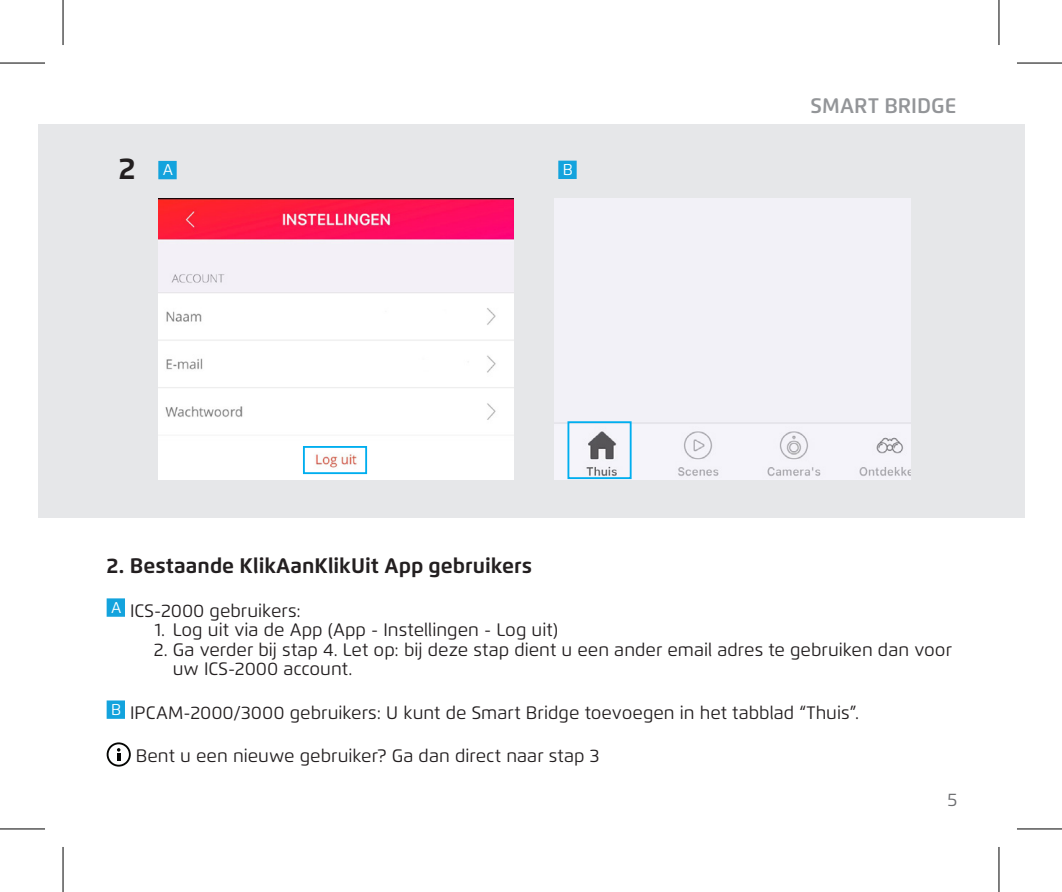
<style>
.page{position:relative;width:1062px;height:892px;background:#fff}
.page>*{position:absolute;margin:0;border:0;box-sizing:border-box;transform-origin:0 0}
.t1{font:700 30px "Flexo";color:#231f20}
.Kop_7_8{font:700 21px "Flexo";color:#231f20}
.t2{font:600 21px "Flexo";color:#939598}
.Body_6_6_5{font:18px/19.5px "Flexo";color:#231f20}
.Kop_7_8-2{font:18px "Flexo";color:#231f20}
.t3{font:18px "Flexo";color:#6c6d70}
.t4{font:15.6px "Flexo";color:#fff}
</style>
<div class="page">
<div style="left:37px;top:124px;width:987px;height:394px;background:#e6e7e9"></div>
<div style="left:107px;top:599px;width:17px;height:16px;background:#13a3dd"></div>
<div style="left:107px;top:598px;width:18px;height:18px;border:3px solid #13a3dd"></div>
<div style="left:107px;top:701px;width:17px;height:16px;background:#13a3dd"></div>
<div style="left:107px;top:700px;width:18px;height:18px;border:3px solid #13a3dd"></div>
<svg style="left:107px;top:742px;width:24px;height:24px"></svg>
<div style="left:554px;top:198px;width:356px;height:281px;background:#f2f1f7"></div>
<div style="left:567px;top:421px;width:64px;height:58px;border:2px solid #00aeef"></div>
<img style="left:158px;top:198px;width:356px;height:281px">
<div style="left:303px;top:446px;width:64px;height:28px;border:2px solid #00aeef"></div>
<div style="left:159px;top:162px;width:16px;height:16px;background:#13a3dd"></div>
<div style="left:158px;top:161px;width:19px;height:18px;border:3px solid #13a3dd"></div>
<div style="left:559px;top:162px;width:16px;height:16px;background:#13a3dd"></div>
<div style="left:558px;top:161px;width:18px;height:18px;border:3px solid #13a3dd"></div>
<svg style="left:0;top:829px;width:45px;height:1px"></svg>
<svg style="left:1017px;top:829px;width:44px;height:1px"></svg>
<hr style="left:0;top:62px;width:45px;height:2px;background:#000">
<hr style="left:1016px;top:62px;width:45px;height:2px;background:#000">
<hr style="left:0;top:828px;width:45px;height:1px;background:#000">
<hr style="left:1016px;top:828px;width:45px;height:1px;background:#000">
<hr style="left:62px;top:0;width:2px;height:45px;background:#000">
<hr style="left:62px;top:846px;width:2px;height:45px;background:#000">
<hr style="left:998px;top:0;width:1px;height:45px;background:#000">
<hr style="left:998px;top:846px;width:1px;height:45px;background:#000">
<p class="t1" style="left:118px;top:150px;width:19px">2</p>
<p class="t4" style="left:163px;top:160px;width:12px">A</p>
<p class="t4" style="left:562px;top:160px;width:12px">B</p>
<p class="t2" style="left:810px;top:92px;width:147px">SMART BRIDGE</p>
<p class="Kop_7_8" style="left:107px;top:553px;width:427px">2. Bestaande KlikAanKlikUit App gebruikers</p>
<p class="Body_6_6_5" style="left:111px;top:600px;width:191px"><sup>A</sup> ICS-2000 gebruikers:</p>
<p class="Body_6_6_5" style="left:155px;top:620px;width:405px">1. Log uit via de App (App - Instellingen - Log uit)</p>
<p class="Body_6_6_5" style="left:173px;top:639px;width:780px;text-indent:-19px">2. Ga verder bij stap 4. Let op: bij deze stap dient u een ander email adres te gebruiken dan voor uw ICS-2000 account.</p>
<p class="Body_6_6_5" style="left:111px;top:702px;width:749px"><sup>B</sup> IPCAM-2000/3000 gebruikers: U kunt de Smart Bridge toevoegen in het tabblad “Thuis”.</p>
<p class="Kop_7_8-2" style="left:136px;top:745px;width:465px">Bent u een nieuwe gebruiker? Ga dan direct naar stap 3</p>
<p class="t3" style="left:947px;top:789px;width:11px">5</p>
</div>
